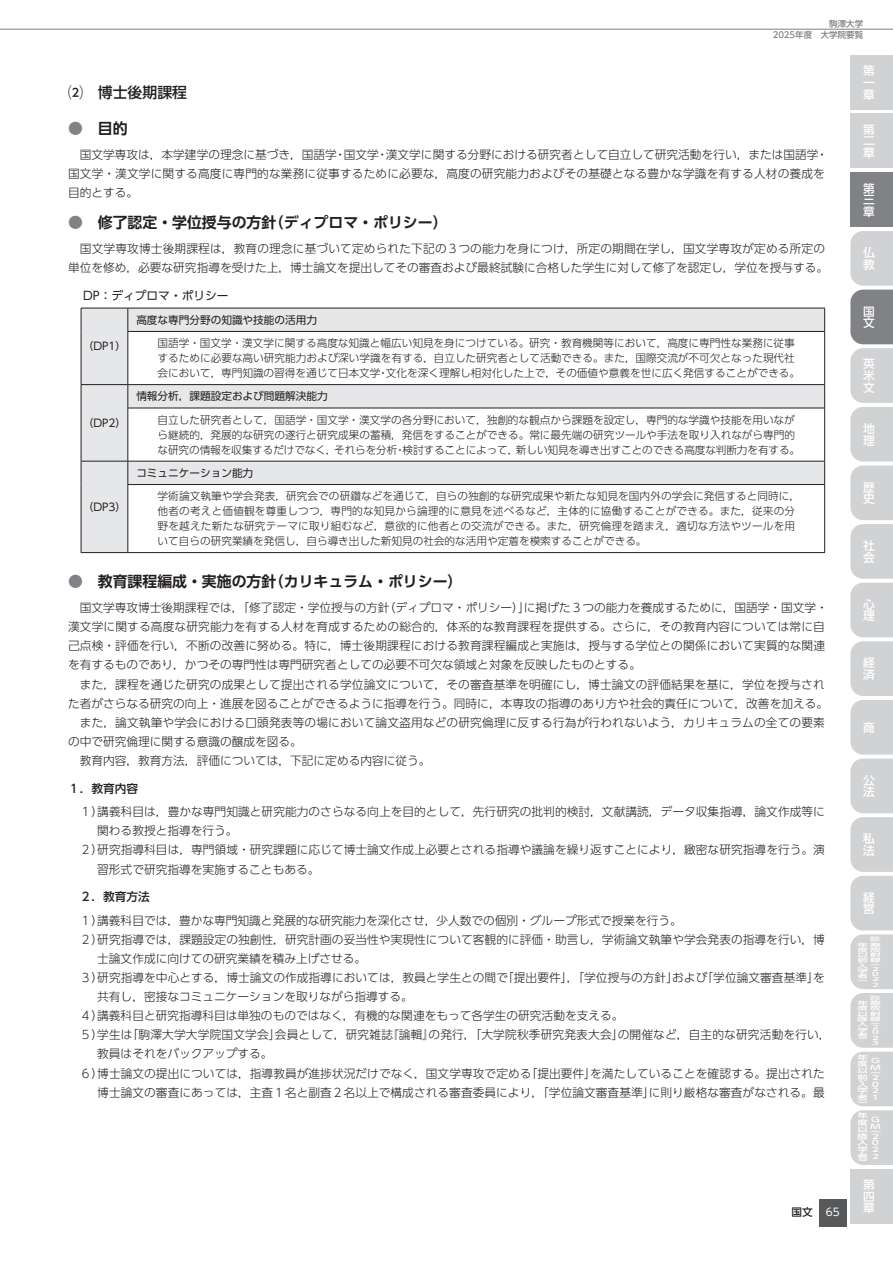
<style>
.page{position:relative;width:893px;height:1263px;background:#fff}
.page>*{position:absolute;margin:0;border:0;box-sizing:border-box;transform-origin:0 0}
.t1{font:700 14.85px "UD Shin Go Pr 6 N De";color:#231f20}
.t2{font:500 14.85px "UD Shin Go Pr 6 N";color:#231f20}
.t3{font:300 11.7px/19.2px "UD Shin Go Pr 6 N";letter-spacing:.005em;color:#231f20}
.t4{font:500 11.7px/11.7px "UD Shin Go Pr 6 N";color:#fff}
.t5{font:11.7px "UD Shin Go Pr 6 N";color:#231f20}
.t6{font:500 11.7px "UD Shin Go Pr 6 N";color:#231f20}
.t7{font:300 10.65px/14.9px "UD Shin Go Pr 6 N";color:#231f20}
.t8{font:10.65px "UD Shin Go Pr 6 N";color:#231f20}
.t9{font:10.65px "UD Shin Go Pr 6 N";color:#fff}
.t10{font:500 10.65px "UD Shin Go Pr 6 N";color:#231f20}
.t11{font:500 8.55px/11.2px "UD Shin Go Pr 6 N";color:#808285;text-align:right}
.t12{font:500 6.75px/6.8px "UD Shin Go Pr 6 N";color:#fff;scale:1.59 1}
.t13{font:500 5.25px/5.2px "UD Shin Go Pr 6 N";color:#fff;scale:2 1}
.s1{color:#808285}
</style>
<div class="page">
<div style="left:850px;top:113px;width:43px;height:55px;background:#d1d2d4"></div>
<div style="left:850px;top:1169px;width:43px;height:54px;background:#d1d2d4"></div>
<div style="left:850px;top:55px;width:43px;height:55px;background:#d1d2d4"></div>
<svg style="left:850px;top:231px;width:43px;height:934px;background:#d1d2d3"></svg>
<div style="left:850px;top:172px;width:43px;height:55px;background:#808285"></div>
<div style="left:819px;top:1199px;width:27px;height:27px;background:#57585a"></div>
<hr style="left:0;top:29px;width:893px;height:1px;background:#808285">
<svg style="left:82px;top:309px;width:742px;height:243px"></svg>
<hr style="left:81px;top:308px;width:47px;height:1px;background:#231f20">
<svg style="left:81px;top:308px;width:1px;height:23px"></svg>
<hr style="left:128px;top:308px;width:697px;height:1px;background:#231f20">
<svg style="left:128px;top:308px;width:1px;height:23px"></svg>
<svg style="left:824px;top:308px;width:1px;height:23px"></svg>
<hr style="left:81px;top:331px;width:1px;height:53px;background:#231f20">
<hr style="left:128px;top:331px;width:697px;height:1px;background:#231f20">
<hr style="left:128px;top:332px;width:1px;height:52px;background:#231f20">
<hr style="left:824px;top:332px;width:1px;height:52px;background:#231f20">
<hr style="left:81px;top:384px;width:47px;height:1px;background:#231f20">
<svg style="left:81px;top:385px;width:1px;height:23px"></svg>
<hr style="left:128px;top:384px;width:697px;height:1px;background:#231f20">
<svg style="left:128px;top:385px;width:1px;height:23px"></svg>
<svg style="left:824px;top:385px;width:1px;height:23px"></svg>
<hr style="left:81px;top:408px;width:1px;height:53px;background:#231f20">
<hr style="left:128px;top:408px;width:697px;height:1px;background:#231f20">
<hr style="left:128px;top:408px;width:1px;height:53px;background:#231f20">
<hr style="left:824px;top:408px;width:1px;height:53px;background:#231f20">
<hr style="left:81px;top:461px;width:47px;height:1px;background:#231f20">
<svg style="left:81px;top:461px;width:1px;height:23px"></svg>
<hr style="left:128px;top:461px;width:697px;height:1px;background:#231f20">
<svg style="left:128px;top:461px;width:1px;height:23px"></svg>
<svg style="left:824px;top:461px;width:1px;height:23px"></svg>
<hr style="left:81px;top:484px;width:1px;height:68px;background:#231f20">
<hr style="left:128px;top:484px;width:697px;height:1px;background:#231f20">
<hr style="left:128px;top:485px;width:1px;height:67px;background:#231f20">
<hr style="left:824px;top:485px;width:1px;height:67px;background:#231f20">
<hr style="left:81px;top:552px;width:47px;height:1px;background:#231f20">
<hr style="left:128px;top:552px;width:697px;height:1px;background:#231f20">
<p class="t11" style="left:773px;top:18px;width:92px">駒澤大学<br>2025年度　大学院要覧</p>
<p class="t2" style="left:68px;top:80px;width:121px">⑵　博士後期課程</p>
<p class="t1" style="left:68px;top:117px;width:61px"><span class="s1">●</span>　目的</p>
<p class="t3" style="left:68px;top:145px;width:761px">　国文学専攻は，本学建学の理念に基づき，国語学・国文学・漢文学に関する分野における研究者として自立して研究活動を行い，または国語学・国文学・漢文学に関する高度に専門的な業務に従事するために必要な，高度の研究能力およびその基礎となる豊かな学識を有する人材の養成を目的とする。</p>
<p class="t1" style="left:68px;top:210px;width:381px"><span class="s1">●</span>　修了認定・学位授与の方針（ディプロマ・ポリシー）</p>
<p class="t3" style="left:68px;top:238px;width:762px">　国文学専攻博士後期課程は，教育の理念に基づいて定められた下記の３つの能力を身につけ，所定の期間在学し，国文学専攻が定める所定の単位を修め，必要な研究指導を受けた上，博士論文を提出してその審査および最終試験に合格した学生に対して修了を認定し，学位を授与する。</p>
<p class="t5" style="left:83px;top:286px;width:147px">DP：ディプロマ・ポリシー</p>
<p class="t8" style="left:83px;top:338px;width:45px">（DP1）</p>
<p class="t8" style="left:83px;top:414px;width:45px">（DP2）</p>
<p class="t8" style="left:136px;top:311px;width:182px">高度な専門分野の知識や技能の活用力</p>
<p class="t7" style="left:158px;top:335px;width:644px">国語学・国文学・漢文学に関する高度な知識と幅広い知見を身につけている。研究・教育機関等において，高度に専門性な業務に従事するために必要な高い研究能力および深い学識を有する，自立した研究者として活動できる。また，国際交流が不可欠となった現代社会において，専門知識の習得を通じて日本文学・文化を深く理解し相対化した上で，その価値や意義を世に広く発信することができる。</p>
<p class="t8" style="left:136px;top:388px;width:193px">情報分析，課題設定および問題解決能力</p>
<p class="t7" style="left:158px;top:412px;width:644px">自立した研究者として，国語学・国文学・漢文学の各分野において，独創的な観点から課題を設定し，専門的な学識や技能を用いながら継続的，発展的な研究の遂行と研究成果の蓄積，発信をすることができる。常に最先端の研究ツールや手法を取り入れながら専門的な研究の情報を収集するだけでなく，それらを分析・検討することによって，新しい知見を導き出すことのできる高度な判断力を有する。</p>
<p class="t8" style="left:136px;top:464px;width:118px">コミュニケーション能力</p>
<p class="t7" style="left:158px;top:488px;width:644px">学術論文執筆や学会発表，研究会での研鑽などを通じて，自らの独創的な研究成果や新たな知見を国内外の学会に発信すると同時に，他者の考えと価値観を尊重しつつ，専門的な知見から論理的に意見を述べるなど，主体的に協働することができる。また，従来の分野を越えた新たな研究テーマに取り組むなど，意欲的に他者との交流ができる。また，研究倫理を踏まえ，適切な方法やツールを用いて自らの研究業績を発信し，自ら導き出した新知見の社会的な活用や定着を模索することができる。</p>
<p class="t1" style="left:68px;top:569px;width:396px"><span class="s1">●</span>　教育課程編成・実施の方針（カリキュラム・ポリシー）</p>
<p class="t3" style="left:68px;top:597px;width:762px">　国文学専攻博士後期課程では，「修了認定・学位授与の方針（ディプロマ・ポリシー）」に掲げた３つの能力を養成するために，国語学・国文学・漢文学に関する高度な研究能力を有する人材を育成するための総合的，体系的な教育課程を提供する。さらに，その教育内容については常に自己点検・評価を行い，不断の改善に努める。特に，博士後期課程における教育課程編成と実施は，授与する学位との関係において実質的な関連を有するものであり，かつその専門性は専門研究者としての必要不可欠な領域と対象を反映したものとする。<br>　また，課程を通じた研究の成果として提出される学位論文について，その審査基準を明確にし，博士論文の評価結果を基に，学位を授与された者がさらなる研究の向上・進展を図ることができるように指導を行う。同時に，本専攻の指導のあり方や社会的責任について，改善を加える。　また，論文執筆や学会における口頭発表等の場において論文盗用などの研究倫理に反する行為が行われないよう，カリキュラムの全ての要素の中で研究倫理に関する意識の醸成を図る。<br>　教育内容，教育方法，評価については，下記に定める内容に従う。</p>
<p class="t6" style="left:68px;top:779px;width:72px">１．教育内容</p>
<p class="t3" style="left:68px;top:802px;width:758px">　１）講義科目は，豊かな専門知識と研究能力のさらなる向上を目的として，先行研究の批判的検討，文献講読，データ収集指導，論文作成等に</p>
<p class="t3" style="left:97px;top:821px;width:142px">関わる教授と指導を行う。</p>
<p class="t3" style="left:68px;top:840px;width:758px">　２）研究指導科目は，専門領域・研究課題に応じて博士論文作成上必要とされる指導や議論を繰り返すことにより，緻密な研究指導を行う。演</p>
<p class="t3" style="left:97px;top:859px;width:224px">習形式で研究指導を実施することもある。</p>
<p class="t6" style="left:80px;top:887px;width:72px">２．教育方法</p>
<p class="t3" style="left:68px;top:910px;width:615px">　１）講義科目では，豊かな専門知識と発展的な研究能力を深化させ，少人数での個別・グループ形式で授業を行う。</p>
<p class="t3" style="left:68px;top:929px;width:758px">　２）研究指導では，課題設定の独創性，研究計画の妥当性や実現性について客観的に評価・助言し，学術論文執筆や学会発表の指導を行い，博</p>
<p class="t3" style="left:97px;top:948px;width:270px">士論文作成に向けての研究業績を積み上げさせる。</p>
<p class="t3" style="left:68px;top:967px;width:758px">　３）研究指導を中心とする，博士論文の作成指導においては，教員と学生との間で「提出要件」，「学位授与の方針」および「学位論文審査基準」を</p>
<p class="t3" style="left:97px;top:986px;width:317px">共有し，密接なコミュニケーションを取りながら指導する。</p>
<p class="t3" style="left:68px;top:1006px;width:557px">　４）講義科目と研究指導科目は単独のものではなく，有機的な関連をもって各学生の研究活動を支える。</p>
<p class="t3" style="left:68px;top:1025px;width:764px">　５）学生は「駒澤大学大学院国文学会」会員として，研究雑誌『論輯』の発行，「大学院秋季研究発表大会」の開催など，自主的な研究活動を行い，</p>
<p class="t3" style="left:97px;top:1044px;width:177px">教員はそれをバックアップする。</p>
<p class="t3" style="left:68px;top:1063px;width:758px">　６）博士論文の提出については，指導教員が進捗状況だけでなく，国文学専攻で定める「提出要件」を満たしていることを確認する。提出された</p>
<p class="t3" style="left:97px;top:1082px;width:729px">博士論文の審査にあっては，主査１名と副査２名以上で構成される審査委員により，「学位論文審査基準」に則り厳格な審査がなされる。最</p>
<p class="t8" style="left:83px;top:498px;width:45px">（DP3）</p>
<p class="t10" style="left:792px;top:1203px;width:23px">国文</p>
<p class="t9" style="left:826px;top:1203px;width:16px">65</p>
<p class="t4" style="left:863px;top:65px;width:13px;text-align:justify">第一章</p>
<p class="t4" style="left:863px;top:123px;width:13px;text-align:justify">第二章</p>
<p class="t4" style="left:863px;top:182px;width:13px;text-align:justify">第三章</p>
<p class="t4" style="left:863px;top:246px;width:13px">仏教</p>
<p class="t4" style="left:863px;top:305px;width:13px">国文</p>
<p class="t4" style="left:863px;top:358px;width:13px;text-align:justify">英米文</p>
<p class="t4" style="left:863px;top:422px;width:13px">地理</p>
<p class="t4" style="left:863px;top:481px;width:13px">歴史</p>
<p class="t4" style="left:863px;top:539px;width:13px">社会</p>
<p class="t4" style="left:863px;top:598px;width:13px">心理</p>
<p class="t4" style="left:863px;top:657px;width:13px">経済</p>
<p class="t4" style="left:863px;top:721px;width:13px">商</p>
<p class="t4" style="left:863px;top:774px;width:13px">公法</p>
<p class="t4" style="left:863px;top:832px;width:13px">私法</p>
<p class="t4" style="left:863px;top:891px;width:13px">経営</p>
<p class="t13" style="left:857px;top:936px;width:13px;text-align:right">診<br>療<br>放<br>以射線</p>
<p class="t13" style="left:870px;top:960px;width:7px">（<br>２<br>０<br>２<br>２</p>
<p class="t13" style="left:857px;top:942px;width:7px">年度</p>
<p class="t13" style="left:857px;top:958px;width:7px;text-align:justify">前入学者）</p>
<p class="t13" style="left:857px;top:995px;width:13px;text-align:right">診<br>療<br>放<br>以射降線</p>
<p class="t13" style="left:870px;top:1019px;width:7px">（<br>２<br>０<br>２<br>３</p>
<p class="t13" style="left:857px;top:1000px;width:7px">年度</p>
<p class="t13" style="left:857px;top:1021px;width:7px;text-align:justify">入学者）</p>
<p class="t12" style="left:857px;top:1054px;width:16px">年<br>度<br>以（前２入０学２者１）</p>
<p class="t12" style="left:870px;top:1057px;width:8px">Ｇ<br>Ｍ</p>
<p class="t12" style="left:857px;top:1112px;width:16px">年<br>度<br>以（降２入０学２者２）</p>
<p class="t12" style="left:870px;top:1116px;width:8px">Ｇ<br>Ｍ</p>
<p class="t4" style="left:863px;top:1178px;width:13px;text-align:justify">第四章</p>
</div>
